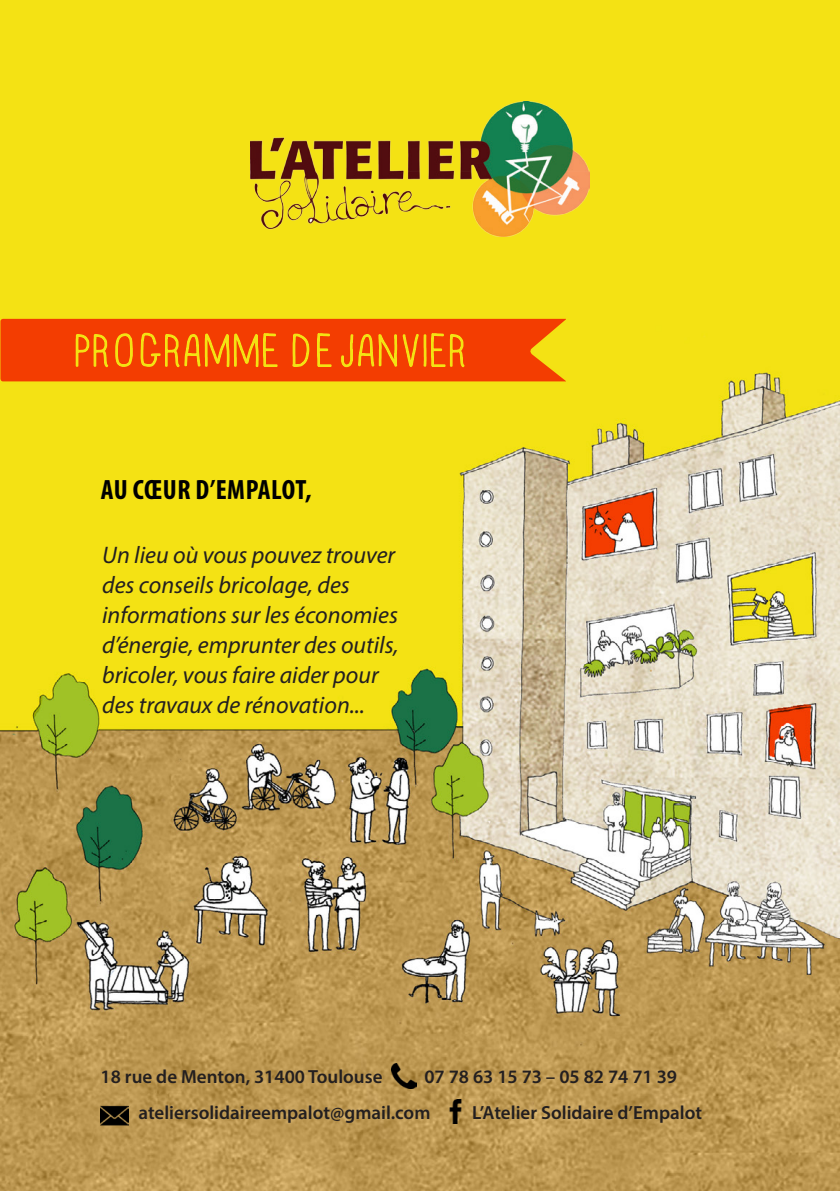
<style>
.page{position:relative;width:840px;height:1191px;background:#fff}
.page>*{position:absolute;margin:0;border:0;box-sizing:border-box;transform-origin:0 0}
.t1{font:700 condensed 28px "Myriad Pro";letter-spacing:.015em;color:#000}
.t2{font:italic 24px/30px "Myriad Pro";color:#231f20}
.t3{font:600 19px "Myriad Pro";color:#231f20}
</style>
<div class="page">
<img style="left:0;top:0;width:839px;height:1191px">
<svg style="left:0;top:316px;width:569px;height:68px"></svg>
<img style="left:250px;top:101px;width:339px;height:136px">
<img style="left:391px;top:1064px;width:25px;height:25px">
<img style="left:101px;top:1101px;width:28px;height:28px">
<img style="left:443px;top:1099px;width:24px;height:24px">
<p class="t1" style="left:101px;top:472px;width:212px">AU CŒUR D’EMPALOT,</p>
<p class="t2" style="left:102px;top:539px;width:298px">Un lieu où vous pouvez trouver des conseils bricolage, des informations sur les économies d’énergie, emprunter des outils, bricoler, vous faire aider pour des travaux de rénovation...</p>
<p class="t3" style="left:101px;top:1064px;width:283px">18 rue de Menton, 31400 Toulouse</p>
<p class="t3" style="left:424px;top:1064px;width:254px">07 78 63 15 73 – 05 82 74 71 39</p>
<p class="t3" style="left:138px;top:1100px;width:293px">ateliersolidaireempalot@gmail.com</p>
<p class="t3" style="left:472px;top:1100px;width:231px">L’Atelier Solidaire d’Empalot</p>
</div>
